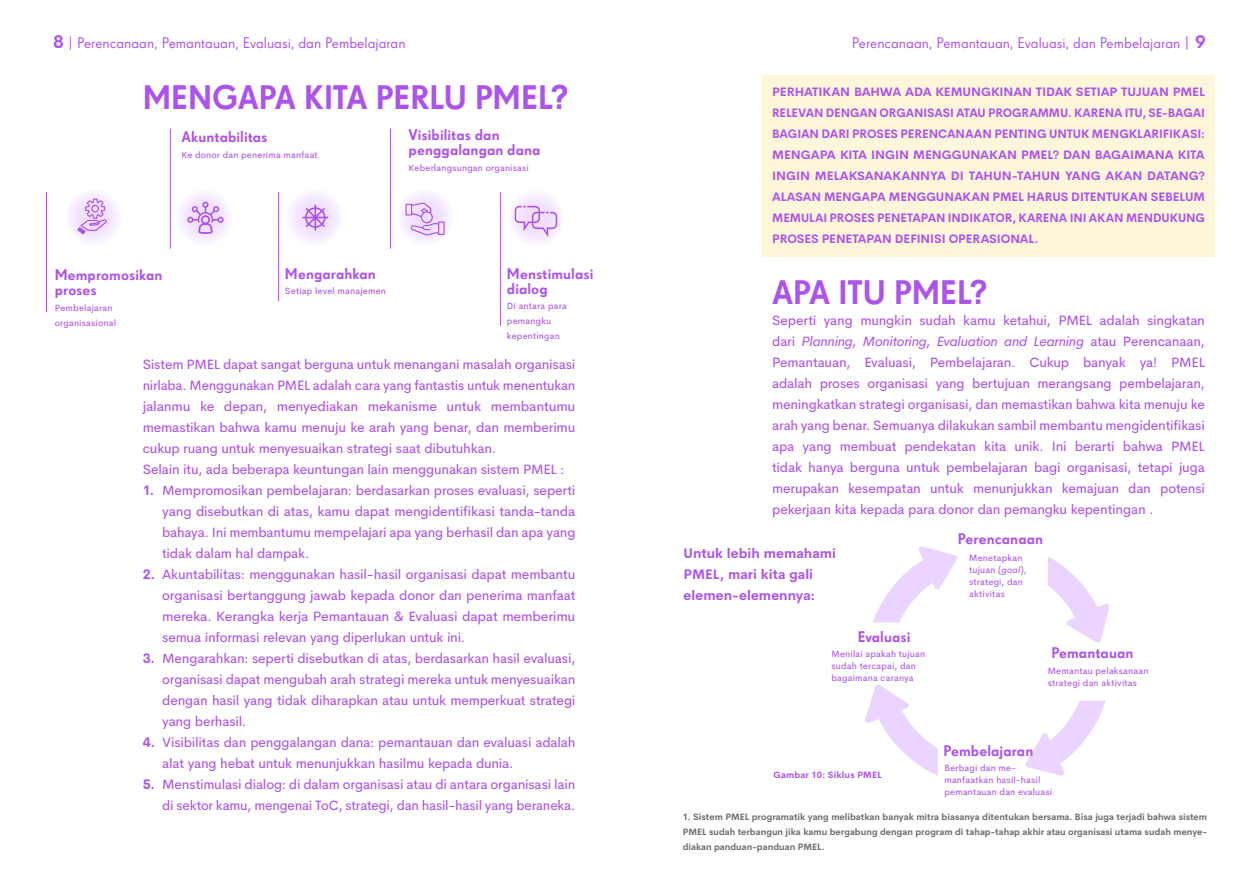
<style>
.page{position:relative;width:1259px;height:893px;background:#fff}
.page>*{position:absolute;margin:0;border:0;box-sizing:border-box;transform-origin:0 0}
.t1{font:33px "Choice Grotesk Med";letter-spacing:-.005em;color:#ac53eb}
.t2{font:15px/15px "Choice Grotesk Med";letter-spacing:.005em;color:#ac53eb}
.t3{font:15px "Super Grotesk Pro";color:#ac53eb}
.t4{font:13.5px/21px "Cerebri Sans";letter-spacing:-.015em;color:#ac53eb;text-align:justify}
.t5{font:700 13.5px/21px "Cerebri Sans";letter-spacing:.005em;color:#ac53eb}
.t6{font:700 12px/21px "Cerebri Sans";letter-spacing:-.005em;color:#ac53eb;text-align:justify}
.t7{font:9px/12px "Cerebri Sans";letter-spacing:.02em;color:#ac53eb}
.t8{font:700 9px/15px "Cerebri Sans";letter-spacing:.005em;color:#6d6e71;text-align:justify}
.t9{font:700 9px "Cerebri Sans";letter-spacing:.02em;color:#ac53eb}
.s1{font-family:"Cerebri Sans";font-weight:700;font-size:18px}
.s2{font-weight:700}
.s3{font-style:italic}
</style>
<div class="page">
<div style="left:761px;top:75px;width:453px;height:182px;background:#fdf6da"></div>
<svg style="left:1105px;top:604px;width:4px;height:19px"></svg>
<svg style="left:865px;top:701px;width:6px;height:22px"></svg>
<svg style="left:918px;top:546px;width:24px;height:6px"></svg>
<svg style="left:871px;top:552px;width:234px;height:224px"></svg>
<div style="left:65px;top:189px;width:57px;height:57px;background:#f9f2ff;border-radius:50%"></div>
<div style="left:176px;top:189px;width:57px;height:57px;background:#f9f2ff;border-radius:50%"></div>
<div style="left:286px;top:189px;width:57px;height:57px;background:#f7efff;border-radius:50%"></div>
<div style="left:397px;top:189px;width:57px;height:57px;background:#f9f3ff;border-radius:50%"></div>
<svg style="left:507px;top:190px;width:57px;height:57px"></svg>
<hr style="left:46px;top:192px;width:1px;height:120px;background:#ac53eb">
<hr style="left:278px;top:192px;width:1px;height:109px;background:#ac53eb">
<hr style="left:500px;top:192px;width:1px;height:134px;background:#ac53eb">
<hr style="left:170px;top:129px;width:1px;height:120px;background:#ac53eb">
<hr style="left:390px;top:129px;width:1px;height:120px;background:#ac53eb">
<svg style="left:187px;top:202px;width:37px;height:32px"></svg>
<svg style="left:405px;top:202px;width:39px;height:34px"></svg>
<svg style="left:302px;top:204px;width:26px;height:27px"></svg>
<svg style="left:77px;top:198px;width:30px;height:36px"></svg>
<svg style="left:514px;top:205px;width:43px;height:32px"></svg>
<p class="t3" style="left:53px;top:35px;width:354px"><span class="s1">8</span> | Perencanaan, Pemantauan, Evaluasi, dan Pembelajaran</p>
<p class="t3" style="left:852px;top:35px;width:355px">Perencanaan, Pemantauan, Evaluasi, dan Pembelajaran | <span class="s1">9</span></p>
<h1 class="t1" style="left:143px;top:78px;width:428px">MENGAPA KITA PERLU PMEL?</h1>
<p class="t2" style="left:181px;top:129px;width:88px">Akuntabilitas</p>
<p class="t7" style="left:181px;top:148px;width:138px">Ke donor dan penerima manfaat</p>
<p class="t2" style="left:408px;top:127px;width:133px">Visibilitas dan penggalangan dana</p>
<p class="t7" style="left:408px;top:161px;width:122px">Keberlangsungan organisasi</p>
<p class="t2" style="left:55px;top:267px;width:109px">Mempromosikan proses</p>
<p class="t2" style="left:507px;top:266px;width:88px">Menstimulasi dialog</p>
<p class="t2" style="left:285px;top:266px;width:92px">Mengarahkan</p>
<p class="t7" style="left:285px;top:284px;width:103px">Setiap level manajemen</p>
<p class="t7" style="left:55px;top:299px;width:63px;line-height:15px">Pembelajaran organisasional</p>
<p class="t7" style="left:507px;top:298px;width:61px;line-height:15px">Di antara para pemangku kepentingan</p>
<p class="t4" style="left:143px;top:353px;width:434px;text-align:left">Sistem PMEL dapat sangat berguna untuk menangani masalah organisasi nirlaba. Menggunakan PMEL adalah cara yang fantastis untuk menentukan jalanmu ke depan, menyediakan mekanisme untuk membantumu memastikan bahwa kamu menuju ke arah yang benar, dan memberimu cukup ruang untuk menyesuaikan strategi saat dibutuhkan.<br>Selain itu, ada beberapa keuntungan lain menggunakan sistem PMEL :</p>
<p class="t4" style="left:162px;top:479px;width:415px;text-indent:-20px"><span class="s2">1.</span> Mempromosikan pembelajaran: berdasarkan proses evaluasi, seperti yang disebutkan di atas, kamu dapat mengidentifikasi tanda-tanda bahaya. Ini membantumu mempelajari apa yang berhasil dan apa yang tidak dalam hal dampak.</p>
<p class="t4" style="left:162px;top:563px;width:415px;text-indent:-20px"><span class="s2">2.</span> Akuntabilitas: menggunakan hasil-hasil organisasi dapat membantu organisasi bertanggung jawab kepada donor dan penerima manfaat mereka. Kerangka kerja Pemantauan &amp; Evaluasi dapat memberimu semua informasi relevan yang diperlukan untuk ini.</p>
<p class="t4" style="left:162px;top:647px;width:415px;text-indent:-19px"><span class="s2">3.</span> Mengarahkan: seperti disebutkan di atas, berdasarkan hasil evaluasi, organisasi dapat mengubah arah strategi mereka untuk menyesuaikan dengan hasil yang tidak diharapkan atau untuk memperkuat strategi yang berhasil.</p>
<p class="t4" style="left:162px;top:731px;width:415px;text-indent:-19px"><span class="s2">4.</span> Visibilitas dan penggalangan dana: pemantauan dan evaluasi adalah alat yang hebat untuk menunjukkan hasilmu kepada dunia.</p>
<p class="t4" style="left:143px;top:773px;width:434px;text-align:right"><span class="s2">5.</span> Menstimulasi dialog: di dalam organisasi atau di antara organisasi lain di sektor kamu, mengenai ToC, strategi, dan hasil-hasil yang beraneka.</p>
<p class="t6" style="left:772px;top:80px;width:434px">PERHATIKAN BAHWA ADA KEMUNGKINAN TIDAK SETIAP TUJUAN PMEL RELEVAN DENGAN ORGANISASI ATAU PROGRAMMU. KARENA ITU, SE-BAGAI BAGIAN DARI PROSES PERENCANAAN PENTING UNTUK MENGKLARIFIKASI:<br>MENGAPA KITA INGIN MENGGUNAKAN PMEL? DAN BAGAIMANA KITA INGIN MELAKSANAKANNYA DI TAHUN-TAHUN YANG AKAN DATANG?<br>ALASAN MENGAPA MENGGUNAKAN PMEL HARUS DITENTUKAN SEBELUM MEMULAI PROSES PENETAPAN INDIKATOR, KARENA INI AKAN MENDUKUNG PROSES PENETAPAN DEFINISI OPERASIONAL.</p>
<h1 class="t1" style="left:772px;top:272px;width:217px">APA ITU PMEL?</h1>
<p class="t4" style="left:772px;top:308px;width:434px">Seperti yang mungkin sudah kamu ketahui, PMEL adalah singkatan dari <span class="s3">Planning, Monitoring, Evaluation and Learning</span> atau Perencanaan, Pemantauan, Evaluasi, Pembelajaran. Cukup banyak ya! PMEL adalah proses organisasi yang bertujuan merangsang pembelajaran, meningkatkan strategi organisasi, dan memastikan bahwa kita menuju ke arah yang benar. Semuanya dilakukan sambil membantu mengidentifikasi apa yang membuat pendekatan kita unik. Ini berarti bahwa PMEL tidak hanya berguna untuk pembelajaran bagi organisasi, tetapi juga merupakan kesempatan untuk menunjukkan kemajuan dan potensi pekerjaan kita kepada para donor dan pemangku kepentingan .</p>
<p class="t5" style="left:683px;top:542px;width:154px">Untuk lebih memahami<br>PMEL, mari kita gali elemen-elemennya:</p>
<p class="t2" style="left:857px;top:629px;width:54px">Evaluasi</p>
<p class="t7" style="left:831px;top:647px;width:95px">Menilai apakah tujuan sudah tercapai, dan bagaimana caranya</p>
<p class="t2" style="left:957px;top:531px;width:87px">Perencanaan</p>
<p class="t7" style="left:969px;top:551px;width:59px">Menetapkan tujuan (<span class="s3">goal</span>), strategi, dan aktivitas</p>
<p class="t2" style="left:1051px;top:645px;width:84px">Pemantauan</p>
<p class="t7" style="left:1047px;top:664px;width:102px">Memantau pelaksanaan strategi dan aktivitas</p>
<p class="t9" style="left:773px;top:767px;width:110px">Gambar 10: Siklus PMEL</p>
<p class="t2" style="left:943px;top:743px;width:91px">Pembelajaran</p>
<p class="t7" style="left:944px;top:761px;width:109px">Berbagi dan me&shy;manfaatkan hasil-hasil pemantauan dan evaluasi</p>
<p class="t8" style="left:682px;top:809px;width:526px">1. Sistem PMEL programatik yang melibatkan banyak mitra biasanya ditentukan bersama. Bisa juga terjadi bahwa sistem PMEL sudah terbangun jika kamu bergabung dengan program di tahap-tahap akhir atau organisasi utama sudah menye&shy;diakan panduan-panduan PMEL.</p>
</div>
